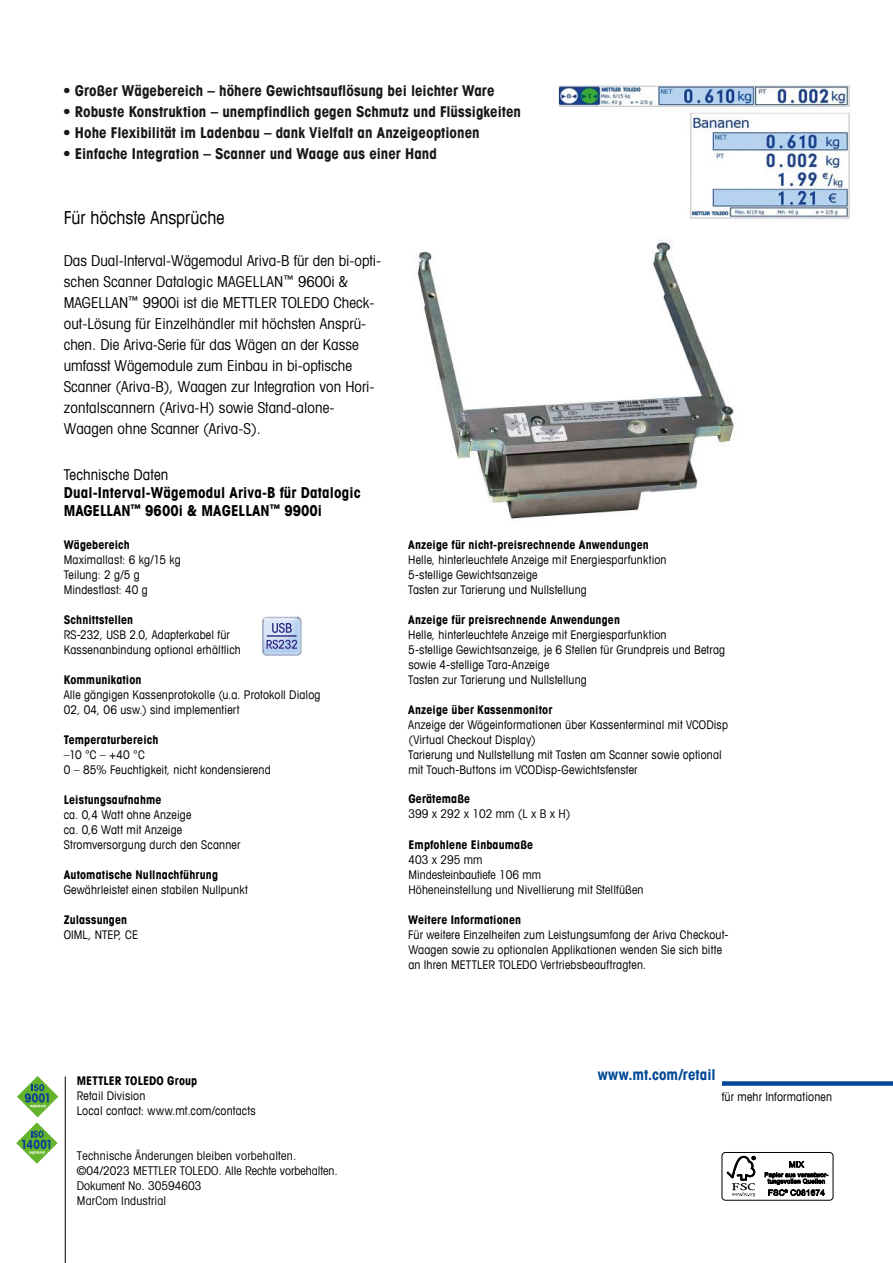
<style>
.page{position:relative;width:893px;height:1263px;background:#fff}
.page>*{position:absolute;margin:0;border:0;box-sizing:border-box;transform-origin:0 0}
.t1{font:condensed 18px "Avant Garde Com";color:#000}
.t2{font:15px/21px "Avant Gardefor MT Bk";color:#000}
.t3{font:700 condensed 15px "Avant Garde Com";letter-spacing:.005em;color:#1a171b}
.t4{font:15px/18px "Avant Gardefor MT Bd";letter-spacing:.01em;color:#000}
.t5{font:700 condensed 15px "Avant Garde Com";letter-spacing:.005em;color:#004895}
.t6{font:condensed 15px "Avant Garde Com";letter-spacing:.005em;color:#000}
.t7{font:condensed 12px/15px "Avant Garde Com";letter-spacing:.015em;color:#000}
.t8{font:700 condensed 12px "Avant Garde Com";letter-spacing:.01em;color:#000}
.t9{font:12px/15px "Avant Gardefor MT Bk";letter-spacing:.015em;color:#000}
</style>
<div class="page">
<div style="left:722px;top:1081px;width:171px;height:5px;background:#004895"></div>
<div style="left:722px;top:1152px;width:111px;height:48px;border:1px solid #000;border-radius:4px"></div>
<svg style="left:727px;top:1156px;width:28px;height:40px"></svg>
<svg style="left:765px;top:1161px;width:63px;height:35px"></svg>
<img style="left:262px;top:616px;width:40px;height:40px">
<svg style="left:272px;top:623px;width:20px;height:10px"></svg>
<svg style="left:267px;top:640px;width:30px;height:9px"></svg>
<hr style="left:267px;top:635px;width:29px;height:2px;background:#2e2382">
<img style="left:559px;top:85px;width:291px;height:134px">
<hr style="left:65px;top:1076px;width:1px;height:187px;background:#000">
<svg style="left:16px;top:1076px;width:42px;height:88px"></svg>
<img style="left:418px;top:239px;width:317px;height:280px">
<p class="t3" style="left:63px;top:81px;width:433px">• Großer Wägebereich – höhere Gewichtsauflösung bei leichter Ware</p>
<p class="t3" style="left:63px;top:102px;width:459px">• Robuste Konstruktion – unempfindlich gegen Schmutz und Flüssigkeiten</p>
<p class="t3" style="left:63px;top:123px;width:418px">• Hohe Flexibilität im Ladenbau – dank Vielfalt an Anzeigeoptionen</p>
<p class="t3" style="left:63px;top:144px;width:375px">• Einfache Integration – Scanner und Waage aus einer Hand</p>
<h1 class="t1" style="left:64px;top:206px;width:162px">Für höchste Ansprüche</h1>
<p class="t2" style="left:64px;top:250px;width:319px">Das Dual-Interval-Wägemodul Ariva-B für den bi-opti&shy;schen Scanner Datalogic MAGELLAN<sup>™</sup> 9600i &amp; MAGELLAN<sup>™</sup> 9900i ist die METTLER TOLEDO Check&shy;out-Lösung für Einzelhändler mit höchsten Ansprü&shy;chen. Die Ariva-Serie für das Wägen an der Kasse umfasst Wägemodule zum Einbau in bi-optische Scanner (Ariva-B), Waagen zur Integration von Hori&shy;zontalscannern (Ariva-H) sowie Stand-alone-Waagen ohne Scanner (Ariva-S).</p>
<p class="t6" style="left:64px;top:465px;width:106px">Technische Daten</p>
<p class="t4" style="left:64px;top:483px;width:298px">Dual-Interval-Wägemodul Ariva-B für Datalogic<br>MAGELLAN<sup>™</sup> 9600i &amp; MAGELLAN<sup>™</sup> 9900i</p>
<p class="t8" style="left:64px;top:537px;width:68px">Wägebereich</p>
<p class="t7" style="left:64px;top:552px;width:118px">Maximallast: 6 kg/15 kg<br>Teilung: 2 g/5 g<br>Mindestlast: 40 g</p>
<p class="t8" style="left:64px;top:612px;width:71px">Schnittstellen</p>
<p class="t7" style="left:64px;top:627px;width:179px">RS-232, USB 2.0, Adapterkabel für<br>Kassenanbindung optional erhältlich</p>
<p class="t8" style="left:64px;top:672px;width:79px">Kommunikation</p>
<p class="t7" style="left:64px;top:687px;width:258px">Alle gängigen Kassenprotokolle (u.a. Protokoll Dialog<br>02, 04, 06 usw.) sind implementiert</p>
<p class="t8" style="left:64px;top:732px;width:96px">Temperaturbereich</p>
<p class="t7" style="left:64px;top:747px;width:208px">–10 °C – +40 °C<br>0 – 85% Feuchtigkeit, nicht kondensierend</p>
<p class="t8" style="left:64px;top:792px;width:99px">Leistungsaufnahme</p>
<p class="t7" style="left:64px;top:807px;width:178px">ca. 0,4 Watt ohne Anzeige<br>ca. 0,6 Watt mit Anzeige<br>Stromversorgung durch den Scanner</p>
<p class="t8" style="left:64px;top:867px;width:156px">Automatische Nullnachführung</p>
<p class="t7" style="left:64px;top:882px;width:185px">Gewährleistet einen stabilen Nullpunkt</p>
<p class="t8" style="left:64px;top:912px;width:65px">Zulassungen</p>
<p class="t7" style="left:64px;top:927px;width:76px">OIML, NTEP, CE</p>
<p class="t8" style="left:408px;top:536px;width:242px">Anzeige für nicht-preisrechnende Anwendungen</p>
<p class="t7" style="left:408px;top:551px;width:260px">Helle, hinterleuchtete Anzeige mit Energiesparfunktion<br>5-stellige Gewichtsanzeige<br>Tasten zur Tarierung und Nullstellung</p>
<p class="t8" style="left:408px;top:611px;width:213px">Anzeige für preisrechnende Anwendungen</p>
<p class="t7" style="left:408px;top:626px;width:318px">Helle, hinterleuchtete Anzeige mit Energiesparfunktion<br>5-stellige Gewichtsanzeige, je 6 Stellen für Grundpreis und Betrag sowie 4-stellige Tara-Anzeige<br>Tasten zur Tarierung und Nullstellung</p>
<p class="t8" style="left:408px;top:701px;width:146px">Anzeige über Kassenmonitor</p>
<p class="t7" style="left:408px;top:716px;width:321px">Anzeige der Wägeinformationen über Kassenterminal mit VCODisp (Virtual Checkout Display)<br>Tarierung und Nullstellung mit Tasten am Scanner sowie optional mit Touch-Buttons im VCODisp-Gewichtsfenster</p>
<p class="t8" style="left:408px;top:791px;width:63px">Gerätemaße</p>
<p class="t9" style="left:408px;top:806px;width:164px">399 x 292 x 102 mm (L x B x H)</p>
<p class="t8" style="left:408px;top:837px;width:126px">Empfohlene Einbaumaße</p>
<p class="t9" style="left:408px;top:851px;width:237px">403 x 295 mm<br>Mindesteinbautiefe 106 mm<br>Höheneinstellung und Nivellierung mit Stellfüßen</p>
<p class="t8" style="left:408px;top:911px;width:114px">Weitere Informationen</p>
<p class="t7" style="left:408px;top:926px;width:322px">Für weitere Einzelheiten zum Leistungsumfang der Ariva Checkout-<br>Waagen sowie zu optionalen Applikationen wenden Sie sich bitte an Ihren METTLER TOLEDO Vertriebsbeauftragten.</p>
<p class="t8" style="left:77px;top:1073px;width:122px">METTLER TOLEDO Group</p>
<p class="t7" style="left:77px;top:1088px;width:180px">Retail Division<br>Local contact: www.mt.com/contacts</p>
<p class="t9" style="left:77px;top:1148px;width:262px">Technische Änderungen bleiben vorbehalten. ©04/2023 METTLER TOLEDO. Alle Rechte vorbehalten.<br>Dokument No. 30594603<br>MarCom Industrial</p>
<p class="t5" style="left:598px;top:1065px;width:119px">www.mt.com/retail</p>
<p class="t7" style="left:722px;top:1089px;width:112px">für mehr Informationen</p>
</div>
